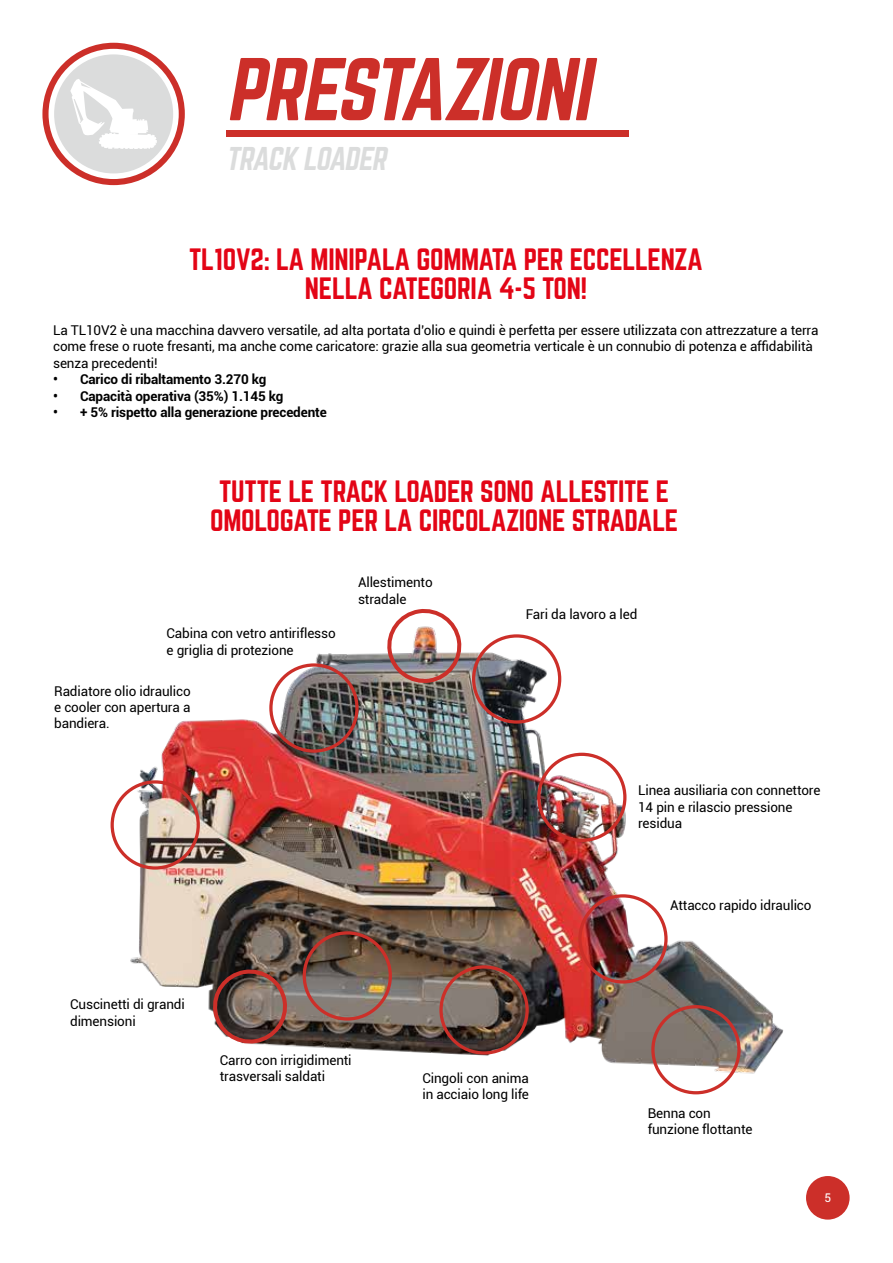
<style>
.page{position:relative;width:893px;height:1263px;background:#fff}
.page>*{position:absolute;margin:0;border:0;box-sizing:border-box;transform-origin:0 0}
.t1{font:italic 77.85px "Norwester";color:#cc2f29}
.t2{font:italic 28.8px "Norwester";color:#dbdcdc}
.t3{font:27px/28.5px "Norwester";letter-spacing:-.01em;color:#e30516;text-align:center}
.t4{font:13.5px/16.2px "Roboto";letter-spacing:-.01em;color:#000}
.t5{font:700 13.5px "Roboto";letter-spacing:-.01em;color:#000}
.t6{font:12px "Roboto";color:#fff}
</style>
<div class="page">
<div style="left:226px;top:130px;width:402px;height:7px;background:#cc2f29"></div>
<svg style="left:42px;top:43px;width:143px;height:142px;background:#cf3c36"></svg>
<div style="left:49px;top:49px;width:130px;height:130px;background:#fff;border-radius:50%"></div>
<div style="left:54px;top:54px;width:119px;height:119px;background:#dbdcdc;border-radius:50%"></div>
<svg style="left:70px;top:79px;width:87px;height:70px"></svg>
<img style="left:110px;top:634px;width:674px;height:461px">
<div style="left:269px;top:663px;width:90px;height:90px;border:3px solid #cc2f29;border-radius:50%"></div>
<div style="left:472px;top:634px;width:89px;height:90px;border:3px solid #cc2f29;border-radius:50%"></div>
<div style="left:111px;top:780px;width:89px;height:90px;border:3px solid #cc2f29;border-radius:50%"></div>
<div style="left:439px;top:965px;width:90px;height:89px;border:3px solid #cc2f29;border-radius:50%"></div>
<div style="left:303px;top:931px;width:89px;height:89px;border:3px solid #cc2f29;border-radius:50%"></div>
<div style="left:537px;top:753px;width:89px;height:89px;border:3px solid #cc2f29;border-radius:50%"></div>
<div style="left:651px;top:1005px;width:90px;height:89px;border:3px solid #cc2f29;border-radius:50%"></div>
<div style="left:578px;top:894px;width:90px;height:89px;border:3px solid #cc2f29;border-radius:50%"></div>
<img style="left:387px;top:609px;width:75px;height:74px">
<img style="left:212px;top:967px;width:76px;height:77px">
<div style="left:806px;top:1176px;width:44px;height:43px;background:#cc2f29;border-radius:50%"></div>
<h1 class="t1" style="left:226px;top:52px;width:380px">PRESTAZIONI</h1>
<h2 class="t2" style="left:226px;top:145px;width:167px">TRACK LOADER</h2>
<h3 class="t3" style="left:189px;top:246px;width:515px">TL10V2: LA MINIPALA GOMMATA PER ECCELLENZA<br>NELLA CATEGORIA 4-5 TON!</h3>
<p class="t4" style="left:53px;top:321px;width:767px">La TL10V2 è una macchina davvero versatile, ad alta portata d’olio e quindi è perfetta per essere utilizzata con attrezzature a terra come frese o ruote fresanti, ma anche come caricatore: grazie alla sua geometria verticale è un connubio di potenza e affidabilità senza precedenti!</p>
<p class="t5" style="left:53px;top:370px;width:215px">• Carico di ribaltamento 3.270 kg</p>
<p class="t5" style="left:53px;top:387px;width:232px">• Capacità operativa (35%) 1.145 kg</p>
<p class="t5" style="left:53px;top:403px;width:275px">• + 5% rispetto alla generazione precedente</p>
<h3 class="t3" style="left:210px;top:478px;width:470px">TUTTE LE TRACK LOADER SONO ALLESTITE E<br>OMOLOGATE PER LA CIRCOLAZIONE STRADALE</h3>
<p class="t4" style="left:167px;top:625px;width:171px">Cabina con vetro antiriflesso e griglia di protezione</p>
<p class="t4" style="left:54px;top:682px;width:138px;text-align:justify">Radiatore olio idraulico e cooler con apertura a bandiera.</p>
<p class="t4" style="left:358px;top:574px;width:76px">Allestimento stradale</p>
<p class="t4" style="left:70px;top:996px;width:116px">Cuscinetti di grandi dimensioni</p>
<p class="t4" style="left:526px;top:606px;width:113px">Fari da lavoro a led</p>
<p class="t4" style="left:638px;top:782px;width:184px">Linea ausiliaria con connettore<br>14 pin e rilascio pressione residua</p>
<p class="t4" style="left:670px;top:897px;width:143px">Attacco rapido idraulico</p>
<p class="t4" style="left:220px;top:1051px;width:133px">Carro con irrigidimenti trasversali saldati</p>
<p class="t4" style="left:422px;top:1070px;width:108px">Cingoli con anima in acciaio long life</p>
<p class="t4" style="left:648px;top:1104px;width:106px">Benna con funzione flottante</p>
<p class="t6" style="left:824px;top:1190px;width:8px">5</p>
</div>
